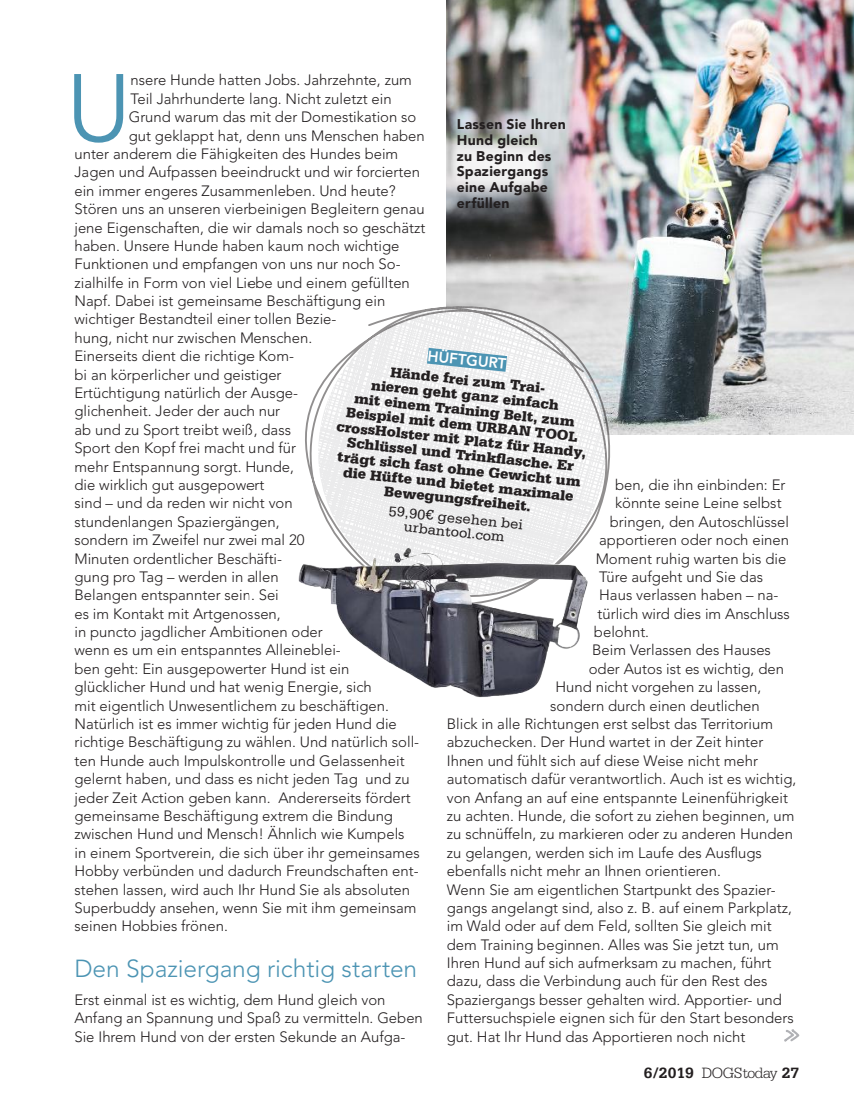
<style>
.page{position:relative;width:854px;height:1117px;background:#fff}
.page>*{position:absolute;margin:0;border:0;box-sizing:border-box;transform-origin:0 0}
._01_headline{font:94.5px "Avenir LT Pro";color:#4c94b3}
._04_zwischentitel{font:300 24.5px "Avenir LT Pro";letter-spacing:-.005em;color:#4c94b3}
._00_fußzeile{font:300 15.75px "Serifa Std";letter-spacing:-.025em;color:#231f20}
._03_fließtext{font:300 14.88px/18.4px "Avenir LT Pro";color:#231f20}
.t1{font:900 14.88px/14.9px "Serifa Std";color:#231f20;text-align:center}
.t2{font:14.88px/14px "Serifa Std";color:#231f20;text-align:center}
.t3{font:800 14.88px "Avenir LT Pro";color:#fff}
._05_BU_schwarz{font:900 14px/15.8px "Avenir LT Pro";letter-spacing:.02em;color:#231f20}
.s1{font-weight:700}
</style>
<div class="page">
<img style="left:446px;top:0;width:407px;height:434px">
<svg style="left:305px;top:255px;width:340px;height:275px"></svg>
<svg style="left:410px;top:338px;width:113px;height:43px"></svg>
<img style="left:298px;top:472px;width:292px;height:226px">
<svg style="left:784px;top:1029px;width:16px;height:11px"></svg>
<p class="_01_headline" style="left:66px;top:52px;width:66px">U</p>
<p class="_03_fließtext" style="left:130px;top:71px;width:283px">nsere Hunde hatten Jobs. Jahrzehnte, zum</p>
<p class="_03_fließtext" style="left:130px;top:89px;width:262px">Teil Jahrhunderte lang. Nicht zuletzt ein</p>
<p class="_03_fließtext" style="left:129px;top:108px;width:289px">Grund warum das mit der Domestikation so</p>
<p class="_03_fließtext" style="left:129px;top:126px;width:297px">gut geklappt hat, denn uns Menschen haben</p>
<p class="_03_fließtext" style="left:74px;top:145px;width:325px">unter anderem die Fähigkeiten des Hundes beim</p>
<p class="_03_fließtext" style="left:74px;top:163px;width:347px">Jagen und Aufpassen beeindruckt und wir forcierten</p>
<p class="_03_fließtext" style="left:74px;top:181px;width:323px">ein immer engeres Zusammenleben. Und heute?</p>
<p class="_03_fließtext" style="left:74px;top:200px;width:352px">Stören uns an unseren vierbeinigen Begleitern genau</p>
<p class="_03_fließtext" style="left:74px;top:218px;width:352px">jene Eigenschaften, die wir damals noch so geschätzt</p>
<p class="_03_fließtext" style="left:74px;top:236px;width:326px">haben. Unsere Hunde haben kaum noch wichtige</p>
<p class="_03_fließtext" style="left:74px;top:255px;width:327px">Funktionen und empfangen von uns nur noch So-</p>
<p class="_03_fließtext" style="left:74px;top:273px;width:337px">zialhilfe in Form von viel Liebe und einem gefüllten</p>
<p class="_03_fließtext" style="left:74px;top:292px;width:312px">Napf. Dabei ist gemeinsame Beschäftigung ein</p>
<p class="_03_fließtext" style="left:74px;top:310px;width:263px">wichtiger Bestandteil einer tollen Bezie-</p>
<p class="_03_fließtext" style="left:74px;top:328px;width:239px">hung, nicht nur zwischen Menschen.</p>
<p class="_03_fließtext" style="left:74px;top:347px;width:347px">Einerseits dient die richtige Kom-<br>bi an körperlicher und geistiger<br>Ertüchtigung natürlich der Ausge-<br>glichenheit. Jeder der auch nur<br>ab und zu Sport treibt weiß, dass<br>Sport den Kopf frei macht und für<br>mehr Entspannung sorgt. Hunde,<br>die wirklich gut ausgepowert<br>sind – und da reden wir nicht von<br>stundenlangen Spaziergängen,<br>sondern im Zweifel nur zwei mal 20<br>Minuten ordentlicher Beschäfti-<br>gung pro Tag – werden in allen<br>Belangen entspannter sein. Sei<br>es im Kontakt mit Artgenossen,<br>in puncto jagdlicher Ambitionen oder<br>wenn es um ein entspanntes Alleineblei-<br>ben geht: Ein ausgepowerter Hund ist ein glücklicher Hund und hat wenig Energie, sich<br>mit eigentlich Unwesentlichem zu beschäftigen.<br>Natürlich ist es immer wichtig für jeden Hund die richtige Beschäftigung zu wählen. Und natürlich soll&shy;ten Hunde auch Impulskontrolle und Gelassenheit gelernt haben, und dass es nicht jeden Tag und zu jeder Zeit Action geben kann. Andererseits fördert gemeinsame Beschäftigung extrem die Bindung zwischen Hund und Mensch! Ähnlich wie Kumpels in einem Sportverein, die sich über ihr gemeinsames Hobby verbünden und dadurch Freundschaften ent&shy;stehen lassen, wird auch Ihr Hund Sie als absoluten Superbuddy ansehen, wenn Sie mit ihm gemeinsam seinen Hobbies frönen.</p>
<p class="_04_zwischentitel" style="left:74px;top:953px;width:344px">Den Spaziergang richtig starten</p>
<p class="_03_fließtext" style="left:74px;top:990px;width:350px">Erst einmal ist es wichtig, dem Hund gleich von<br>Anfang an Spannung und Spaß zu vermitteln. Geben<br>Sie Ihrem Hund von der ersten Sekunde an Aufga-</p>
<p class="_05_BU_schwarz" style="left:456px;top:116px;width:111px">Lassen Sie Ihren<br>Hund gleich<br>zu Beginn des<br>Spaziergangs eine Aufgabe erfüllen</p>
<p class="t3" style="left:428px;top:347px;width:80px;rotate:6deg">HÜFTGURT</p>
<p class="t1" style="left:343px;top:359px;width:252px;rotate:6deg">Hände frei zum Trai-<br>nieren geht ganz einfach<br>mit einem Training Belt, zum<br>Beispiel mit dem URBAN TOOL crossHolster mit Platz für Handy,<br>Schlüssel und Trinkfl asche. Er trägt sich fast ohne Gewicht um die Hüfte und bietet maximale<br>Bewegungsfreiheit.</p>
<p class="_03_fließtext" style="left:614px;top:475px;width:172px">ben, die ihn einbinden: Er</p>
<p class="_03_fließtext" style="left:614px;top:494px;width:168px">könnte seine Leine selbst</p>
<p class="_03_fließtext" style="left:609px;top:512px;width:181px">bringen, den Autoschlüssel</p>
<p class="_03_fließtext" style="left:599px;top:530px;width:191px">apportieren oder noch einen</p>
<p class="_03_fließtext" style="left:595px;top:549px;width:192px">Moment ruhig warten bis die</p>
<p class="_03_fließtext" style="left:599px;top:567px;width:165px">Türe aufgeht und Sie das</p>
<p class="_03_fließtext" style="left:599px;top:586px;width:181px">Haus verlassen haben – na-</p>
<p class="_03_fließtext" style="left:597px;top:604px;width:194px">türlich wird dies im Anschluss</p>
<p class="_03_fließtext" style="left:593px;top:622px;width:57px">belohnt.</p>
<p class="_03_fließtext" style="left:592px;top:641px;width:180px">Beim Verlassen des Hauses</p>
<p class="_03_fließtext" style="left:588px;top:659px;width:197px">oder Autos ist es wichtig, den</p>
<p class="_03_fließtext" style="left:555px;top:677px;width:207px">Hund nicht vorgehen zu lassen,</p>
<p class="_03_fließtext" style="left:550px;top:696px;width:211px">sondern durch einen deutlichen</p>
<p class="_03_fließtext" style="left:446px;top:714px;width:327px">Blick in alle Richtungen erst selbst das Territorium</p>
<p class="_03_fließtext" style="left:446px;top:733px;width:318px">abzuchecken. Der Hund wartet in der Zeit hinter</p>
<p class="_03_fließtext" style="left:446px;top:751px;width:312px">Ihnen und fühlt sich auf diese Weise nicht mehr</p>
<p class="_03_fließtext" style="left:446px;top:769px;width:351px">automatisch dafür verantwortlich. Auch ist es wichtig,</p>
<p class="_03_fließtext" style="left:446px;top:788px;width:342px">von Anfang an auf eine entspannte Leinenführigkeit</p>
<p class="_03_fließtext" style="left:446px;top:806px;width:349px">zu achten. Hunde, die sofort zu ziehen beginnen, um</p>
<p class="_03_fließtext" style="left:446px;top:824px;width:347px">zu schnüffeln, zu markieren oder zu anderen Hunden</p>
<p class="_03_fließtext" style="left:446px;top:843px;width:316px">zu gelangen, werden sich im Laufe des Ausflugs</p>
<p class="_03_fließtext" style="left:446px;top:861px;width:275px">ebenfalls nicht mehr an Ihnen orientieren.</p>
<p class="_03_fließtext" style="left:446px;top:880px;width:348px">Wenn Sie am eigentlichen Startpunkt des Spazier&shy;gangs angelangt sind, also z. B. auf einem Parkplatz, im Wald oder auf dem Feld, sollten Sie gleich mit dem Training beginnen. Alles was Sie jetzt tun, um Ihren Hund auf sich aufmerksam zu machen, führt dazu, dass die Verbindung auch für den Rest des Spaziergangs besser gehalten wird. Apportier- und Futtersuchspiele eignen sich für den Start besonders gut. Hat Ihr Hund das Apportieren noch nicht</p>
<p class="t2" style="left:389px;top:504px;width:136px;rotate:6deg">59,90€ gesehen bei urbantool.com</p>
<p class="_00_fußzeile" style="left:643px;top:1064px;width:157px"><span class="s1">6/2019</span> DOGStoday <span class="s1">27</span></p>
</div>
